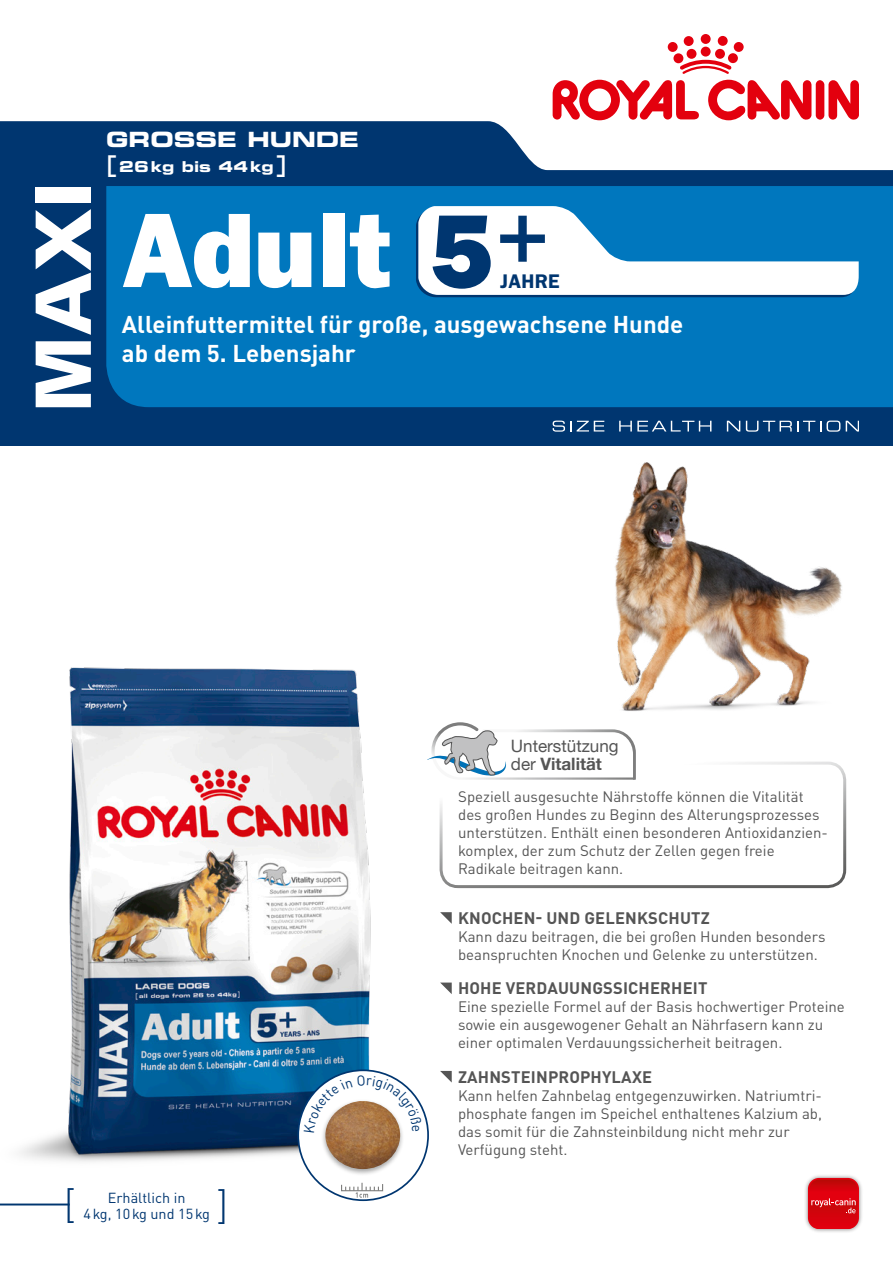
<style>
.page{position:relative;width:893px;height:1263px;background:#fff}
.page>*{position:absolute;margin:0;border:0;box-sizing:border-box;transform-origin:0 0}
.t1{font:800 106.5px "Franklin Gothic";color:#fff}
.t2{font:900 76.5px "Univers";color:#fff}
.t3{font:300 40.65px "DINOT";color:#003670}
.t4{font:700 24px/28.8px "DINOT";color:#fff}
.t5{font:21px "Eurostile Bold Extended Two";color:#fff}
.t6{font:600 19.8px "Franklin Gothic";letter-spacing:.015em;color:#003670}
.t7{font:17.1px/17.7px "Helvetica Neue";color:#555}
.t8{font:700 16.5px "DINOT";letter-spacing:.01em;color:#555}
.t9{font:15px/18px "DINOT";color:#555}
.t10{font:15px "Eurostile Bold Extended Two";color:#fff}
.t11{font:14.4px "DINOT";color:#003670}
.s1{font-family:"Eurostile Extended Two";font-size:30px}
.s2{font-size:105px;color:#003670}
.s3{font-weight:700}
</style>
<div class="page">
<div style="left:816px;top:80px;width:8px;height:40px;background:#e3000e;border-radius:4px"></div>
<svg style="left:828px;top:80px;width:31px;height:40px"></svg>
<div style="left:684px;top:36px;width:10px;height:10px;background:#e3000e;border-radius:50%"></div>
<div style="left:701px;top:34px;width:10px;height:10px;background:#e3000e;border-radius:50%"></div>
<div style="left:668px;top:42px;width:10px;height:10px;background:#e3000e;border-radius:50%"></div>
<div style="left:718px;top:36px;width:10px;height:10px;background:#e3000e;border-radius:50%"></div>
<div style="left:734px;top:42px;width:10px;height:10px;background:#e3000e;border-radius:50%"></div>
<div style="left:728px;top:53px;width:10px;height:10px;background:#e3000e;border-radius:50%"></div>
<div style="left:715px;top:49px;width:10px;height:10px;background:#e3000e;border-radius:50%"></div>
<div style="left:701px;top:47px;width:10px;height:10px;background:#e3000e;border-radius:50%"></div>
<div style="left:687px;top:49px;width:9px;height:10px;background:#e3000e;border-radius:50%"></div>
<div style="left:673px;top:53px;width:10px;height:10px;background:#e3000e;border-radius:50%"></div>
<svg style="left:553px;top:60px;width:258px;height:60px"></svg>
<div style="left:803px;top:1173px;width:61px;height:61px;background:#000;opacity:.5"></div>
<div style="left:808px;top:1178px;width:51px;height:51px;background:#e3000e;border-radius:11px"></div>
<svg style="left:809px;top:1179px;width:48px;height:50px"></svg>
<div style="left:0;top:174px;width:893px;height:271px;background:#003670"></div>
<svg style="left:0;top:121px;width:893px;height:53px;fill:#003670"></svg>
<div style="left:106px;top:186px;width:787px;height:221px;background:#0077be"></div>
<svg style="left:553px;top:421px;width:51px;height:11px"></svg>
<svg style="left:619px;top:421px;width:92px;height:10px"></svg>
<svg style="left:727px;top:421px;width:13px;height:10px"></svg>
<svg style="left:746px;top:421px;width:75px;height:11px"></svg>
<svg style="left:827px;top:421px;width:13px;height:11px"></svg>
<svg style="left:846px;top:421px;width:13px;height:10px"></svg>
<svg style="left:416px;top:206px;width:443px;height:91px;background:#98c6e2"></svg>
<img style="left:0;top:667px;width:469px;height:539px">
<svg style="left:440px;top:912px;width:12px;height:12px"></svg>
<svg style="left:440px;top:982px;width:12px;height:12px"></svg>
<svg style="left:440px;top:1071px;width:12px;height:11px"></svg>
<div style="left:440px;top:761px;width:406px;height:127px;border:3px solid #fff;border-radius:17px"></div>
<hr style="left:0;top:1203px;width:70px;height:2px;background:#003670">
<div style="left:298px;top:1070px;width:130px;height:130px;background:#fff;border-radius:50%"></div>
<svg style="left:341px;top:1183px;width:42px;height:15px"></svg>
<div style="left:321px;top:1098px;width:84px;height:78px;background:#000;opacity:.35"></div>
<img style="left:325px;top:1132px;width:75px;height:37px">
<svg style="left:427px;top:722px;width:209px;height:58px"></svg>
<img style="left:561px;top:445px;width:326px;height:279px">
<svg style="left:218px;top:1189px;width:6px;height:17px"></svg>
<svg style="left:304px;top:1075px;width:118px;height:57px"></svg>
<h2 class="t2" style="left:16px;top:412px;width:231px;rotate:-90deg">MAXI</h2>
<h3 class="t5" style="left:106px;top:125px;width:254px">GROSSE HUNDE</h3>
<p class="t10" style="left:106px;top:156px;width:182px"><span class="s1">[</span>26kg bis 44kg<span class="s1">]</span></p>
<h1 class="t1" style="left:122px;top:188px;width:429px">Adult <span class="s2">5</span><sup>+</sup></h1>
<h3 class="t4" style="left:122px;top:310px;width:563px">ALLEINFUTTERMITTEL FÜR GROßE, AUSGEWACHSENE HUNDE<br>AB DEM 5. LEBENSJAHR</h3>
<h3 class="t6" style="left:500px;top:270px;width:61px">JAHRE</h3>
<p class="t7" style="left:511px;top:737px;width:109px">Unterstützung der <span class="s3">Vitalität</span></p>
<p class="t9" style="left:458px;top:787px;width:371px">Speziell ausgesuchte Nährstoffe können die Vitalität des großen Hundes zu Beginn des Alterungsprozesses unterstützen. Enthält einen besonderen Antioxidanzien&shy;komplex, der zum Schutz der Zellen gegen freie Radikale beitragen kann.</p>
<p class="t8" style="left:458px;top:907px;width:253px">KNOCH EN- UND GELENKSCHUTZ</p>
<p class="t9" style="left:458px;top:927px;width:369px">Kann dazu beitragen, die bei großen Hunden besonders beanspruchten Knochen und Gelenke zu unterstützen.</p>
<p class="t8" style="left:458px;top:977px;width:251px">HOHE VERDAUUNGSSICHERHEIT</p>
<p class="t9" style="left:458px;top:997px;width:388px">Eine spezielle Formel auf der Basis hochwertiger Proteine sowie ein ausgewogener Gehalt an Nährfasern kann zu einer optimalen Verdauungssicherheit beitragen.</p>
<p class="t8" style="left:458px;top:1066px;width:11px">ZAH</p>
<p class="t8" style="left:489px;top:1066px;width:164px">NSTEINPROPHYLAXE</p>
<p class="t9" style="left:458px;top:1086px;width:366px">Kann helfen Zahnbelag entgegenzuwirken. Natriumtri&shy;phosphate fangen im Speichel enthaltenes Kalzium ab, das somit für die Zahnsteinbildung nicht mehr zur Verfügung steht.</p>
<h3 class="t3" style="left:64px;top:1180px;width:13px">[</h3>
<p class="t11" style="left:108px;top:1189px;width:79px">Erhältlich in</p>
<p class="t11" style="left:84px;top:1205px;width:128px">4kg, 10kg und 15kg</p>
</div>
